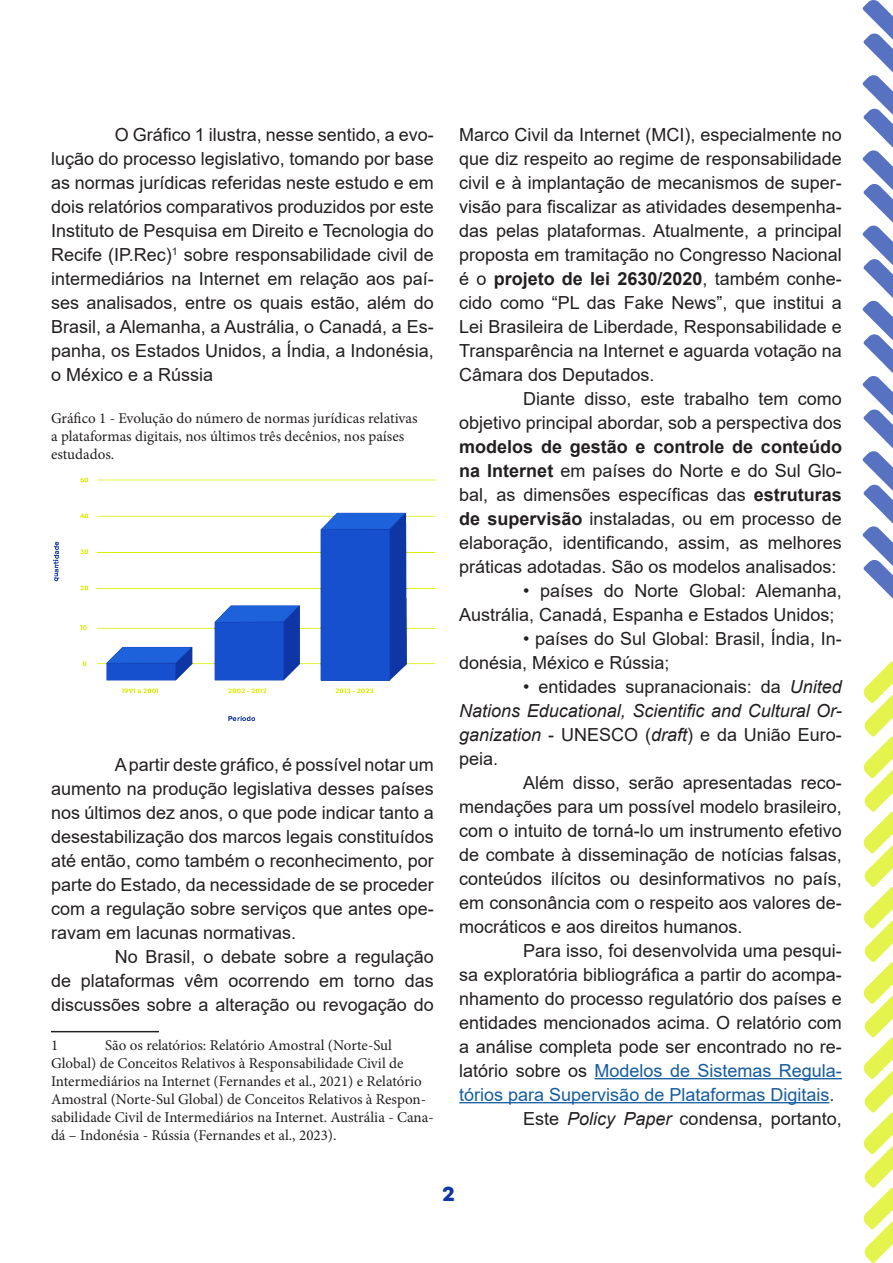
<style>
.page{position:relative;width:893px;height:1263px;background:#fff}
.page>*{position:absolute;margin:0;border:0;box-sizing:border-box;transform-origin:0 0}
.t1{font:700 21px "General Sans";color:#0f36a5}
.CORPO{font:18px/24px "Arial";color:#231f20;text-align:justify}
.CORPO-2{font:italic 18px/24px "Arial";color:#231f20;text-align:justify}
.t2{font:15px/18px "Minion Pro";color:#231f20}
.s1{font-weight:700}
.s2{font-style:normal}
.s3{color:#175d9e}
.s4{font-style:italic}
</style>
<div class="page">
<svg style="left:863px;top:661px;width:30px;height:602px"></svg>
<svg style="left:862px;top:0;width:31px;height:599px"></svg>
<hr style="left:51px;top:1031px;width:108px;height:1px;background:#231f20">
<hr style="left:595px;top:1078px;width:247px;height:1px;background:#175d9e">
<hr style="left:459px;top:1102px;width:370px;height:1px;background:#175d9e">
<img style="left:53px;top:477px;width:382px;height:245px">
<p class="CORPO" style="left:51px;top:122px;width:384px;text-indent:64px">O Gráfico 1 ilustra, nesse sentido, a evo&shy;lução do processo legislativo, tomando por base as normas jurídicas referidas neste estudo e em dois relatórios comparativos produzidos por este Instituto de Pesquisa em Direito e Tecnologia do Recife (IP.Rec)<sup>1</sup> sobre responsabilidade civil de intermediários na Internet em relação aos paí&shy;ses analisados, entre os quais estão, além do Brasil, a Alemanha, a Austrália, o Canadá, a Es&shy;panha, os Estados Unidos, a Índia, a Indonésia, o México e a Rússia</p>
<p class="t2" style="left:51px;top:409px;width:368px">Gráfico 1 - Evolução do número de normas jurídicas relativas a plataformas digitais, nos últimos três decênios, nos países estudados.</p>
<p class="CORPO" style="left:51px;top:752px;width:384px;text-indent:64px">A partir deste gráfico, é possível notar um aumento na produção legislativa desses países nos últimos dez anos, o que pode indicar tanto a desestabilização dos marcos legais constituídos até então, como também o reconhecimento, por parte do Estado, da necessidade de se proceder com a regulação sobre serviços que antes ope&shy;ravam em lacunas normativas.</p>
<p class="CORPO" style="left:51px;top:944px;width:384px;text-indent:64px">No Brasil, o debate sobre a regulação de plataformas vêm ocorrendo em torno das discussões sobre a alteração ou revogação do</p>
<p class="t2" style="left:51px;top:1036px;width:9px">1</p>
<p class="t2" style="left:51px;top:1036px;width:384px;text-indent:54px">São os relatórios: Relatório Amostral (Norte-Sul Global) de Conceitos Relativos à Responsabilidade Civil de Intermediários na Internet (Fernandes et al., 2021) e Relatório Amostral (Norte-Sul Global) de Conceitos Relativos à Respon&shy;sabilidade Civil de Intermediários na Internet. Austrália - Cana&shy;dá – Indonésia - Rússia (Fernandes et al., 2023).</p>
<p class="CORPO" style="left:459px;top:122px;width:384px">Marco Civil da Internet (MCI), especialmente no que diz respeito ao regime de responsabilidade civil e à implantação de mecanismos de super&shy;visão para fiscalizar as atividades desempenha&shy;das pelas plataformas. Atualmente, a principal proposta em tramitação no Congresso Nacional é o <span class="s1">projeto de lei 2630/2020</span>, também conhe&shy;cido como “PL das Fake News”, que institui a Lei Brasileira de Liberdade, Responsabilidade e Transparência na Internet e aguarda votação na Câmara dos Deputados.</p>
<p class="CORPO" style="left:459px;top:386px;width:384px;text-indent:64px">Diante disso, este trabalho tem como objetivo principal abordar, sob a perspectiva dos <span class="s1">modelos de gestão e controle de conteúdo na Internet</span> em países do Norte e do Sul Glo&shy;bal, as dimensões específicas das <span class="s1">estruturas de supervisão</span> instaladas, ou em processo de elaboração, identificando, assim, as melhores práticas adotadas. São os modelos analisados:</p>
<p class="CORPO" style="left:459px;top:578px;width:384px;text-indent:64px">• países do Norte Global: Alemanha,<br>Austrália, Canadá, Espanha e Estados Unidos;</p>
<p class="CORPO" style="left:459px;top:626px;width:384px;text-indent:64px">• países do Sul Global: Brasil, Índia, In&shy;donésia, México e Rússia;</p>
<p class="CORPO-2" style="left:459px;top:675px;width:384px;text-indent:64px"><span class="s2">• entidades supranacionais: da</span> United Nations Educational, Scientific and Cultural Or&shy;ganization <span class="s2">- UNESCO (</span>draft<span class="s2">) e da União Euro&shy;peia.</span></p>
<p class="CORPO" style="left:459px;top:770px;width:384px;text-indent:64px">Além disso, serão apresentadas reco&shy;mendações para um possível modelo brasileiro, com o intuito de torná-lo um instrumento efetivo de combate à disseminação de notícias falsas, conteúdos ilícitos ou desinformativos no país, em consonância com o respeito aos valores de&shy;mocráticos e aos direitos humanos.</p>
<p class="CORPO" style="left:459px;top:938px;width:384px;text-indent:64px">Para isso, foi desenvolvida uma pesqui&shy;sa exploratória bibliográfica a partir do acompa&shy;nhamento do processo regulatório dos países e entidades mencionados acima. O relatório com a análise completa pode ser encontrado no re&shy;latório sobre os <span class="s3">Modelos de Sistemas Regula&shy;tórios para Supervisão de Plataformas Digitais</span>.</p>
<p class="CORPO" style="left:523px;top:1106px;width:320px">Este <span class="s4">Policy Paper</span> condensa, portanto,</p>
<p class="t1" style="left:442px;top:1180px;width:14px">2</p>
</div>
